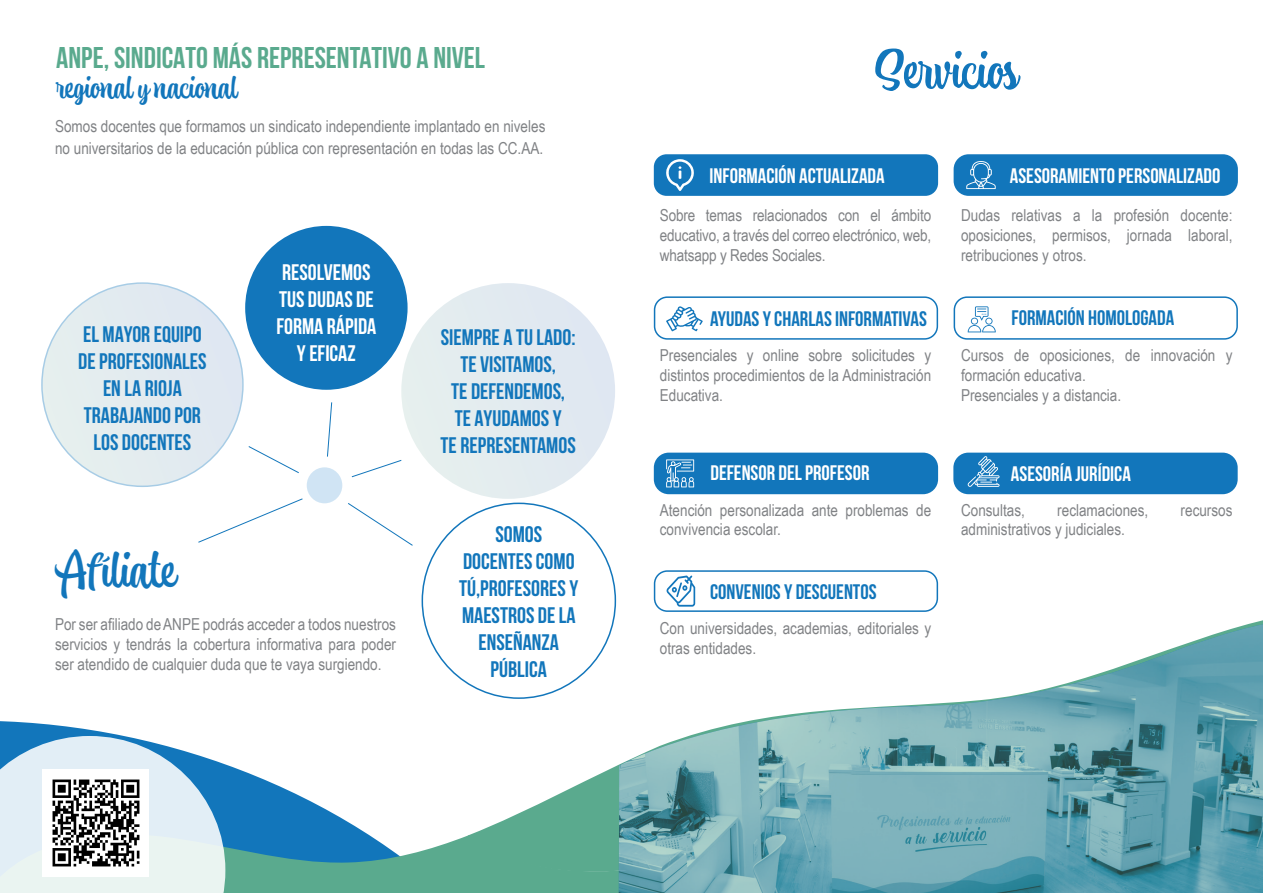
<style>
.page{position:relative;width:1263px;height:893px;background:#fff}
.page>*{position:absolute;margin:0;border:0;box-sizing:border-box;transform-origin:0 0}
.t1{font:51px "Atocha";color:#1276bb}
.t2{font:48px "Atocha";color:#1276bb}
.t3{font:700 30px "Bebas Neue";color:#5aaa8e}
.t4{font:30px "Atocha";letter-spacing:-.01em;color:#1276bb}
.t5{font:700 22.5px/27px "Bebas Neue";color:#1276bb;text-align:center}
.t6{font:700 22.5px/27px "Bebas Neue";color:#fff}
.t7{font:700 21px "Bebas Neue";color:#fff}
.t8{font:700 21px "Bebas Neue";color:#1276bb}
.t9{font:16.5px/19.8px "Arial Narrow";color:#808285;text-align:justify}
</style>
<div class="page">
<svg style="left:0;top:721px;width:124px;height:15px;fill:#1276bb"></svg>
<svg style="left:225px;top:764px;width:394px;height:129px"></svg>
<svg style="left:0;top:736px;width:225px;height:157px;background:#c7dfec"></svg>
<div style="left:654px;top:570px;width:284px;height:42px;border:2px solid #1276bb;border-radius:13px"></div>
<div style="left:654px;top:154px;width:284px;height:42px;background:#1276bb;border-radius:13px"></div>
<div style="left:956px;top:157px;width:279px;height:37px;background:#1276bb;border-radius:13px"></div>
<div style="left:954px;top:154px;width:284px;height:42px;border:4px solid #1276bb;border-radius:13px"></div>
<img style="left:43px;top:770px;width:106px;height:106px">
<div style="left:654px;top:296px;width:284px;height:44px;border:2px solid #1276bb;border-radius:13px"></div>
<div style="left:954px;top:296px;width:284px;height:44px;border:2px solid #1276bb;border-radius:13px"></div>
<div style="left:956px;top:455px;width:279px;height:37px;background:#1276bb;border-radius:13px"></div>
<div style="left:953px;top:453px;width:285px;height:41px;border:4px solid #1276bb;border-radius:13px"></div>
<div style="left:656px;top:455px;width:280px;height:37px;background:#1276bb;border-radius:13px"></div>
<div style="left:654px;top:453px;width:284px;height:41px;border:4px solid #1276bb;border-radius:13px"></div>
<svg style="left:666px;top:459px;width:28px;height:28px"></svg>
<svg style="left:666px;top:306px;width:37px;height:25px"></svg>
<svg style="left:666px;top:159px;width:28px;height:32px"></svg>
<svg style="left:966px;top:161px;width:30px;height:28px"></svg>
<div style="left:42px;top:283px;width:201px;height:203px;background:#e2ebf0;border-radius:50%"></div>
<div style="left:307px;top:467px;width:35px;height:36px;background:#d0e4f4;border-radius:50%"></div>
<div style="left:245px;top:226px;width:163px;height:164px;background:#1276bb;border-radius:50%"></div>
<div style="left:401px;top:283px;width:214px;height:216px;background:#e2ebf0;border-radius:50%"></div>
<svg style="left:198px;top:498px;width:105px;height:45px"></svg>
<svg style="left:327px;top:402px;width:5px;height:55px"></svg>
<svg style="left:351px;top:460px;width:51px;height:17px"></svg>
<svg style="left:348px;top:503px;width:65px;height:43px"></svg>
<svg style="left:248px;top:446px;width:51px;height:27px"></svg>
<svg style="left:968px;top:306px;width:28px;height:26px"></svg>
<svg style="left:666px;top:575px;width:29px;height:32px"></svg>
<svg style="left:968px;top:456px;width:32px;height:31px"></svg>
<img style="left:619px;top:624px;width:644px;height:269px">
<p class="t3" style="left:56px;top:41px;width:430px">ANPE, SINDICATO MÁS REPRESENTATIVO A NIVEL</p>
<p class="t4" style="left:56px;top:67px;width:182px">regional y nacional</p>
<p class="t9" style="left:55px;top:116px;width:492px">Somos docentes que formamos un sindicato independiente implantado en niveles</p>
<p class="t9" style="left:55px;top:137px;width:490px">no universitarios de la educación pública con representación en todas las CC.AA.</p>
<p class="t5" style="left:83px;top:321px;width:120px">EL MAYOR EQUIPO</p>
<p class="t5" style="left:78px;top:348px;width:130px">DE PROFESIONALES</p>
<p class="t5" style="left:84px;top:375px;width:119px">EN LA RIOJA<br>TRABAJANDO POR</p>
<p class="t5" style="left:94px;top:429px;width:99px">LOS DOCENTES</p>
<p class="t2" style="left:57px;top:536px;width:121px">Afíliate</p>
<p class="t6" style="left:282px;top:258px;width:90px">RESOLVEMOS</p>
<p class="t6" style="left:276px;top:285px;width:101px">TUS DUDAS DE<br>FORMA RÁPIDA</p>
<p class="t6" style="left:297px;top:339px;width:60px">Y EFICAZ</p>
<p class="t9" style="left:55px;top:614px;width:342px">Por ser afiliado de ANPE podrás acceder a todos nuestros servicios y tendrás la cobertura informativa para poder ser atendido de cualquier duda que te vaya surgiendo.</p>
<p class="t5" style="left:441px;top:324px;width:136px">SIEMPRE A TU LADO:</p>
<p class="t5" style="left:460px;top:351px;width:97px">TE VISITAMOS,</p>
<p class="t5" style="left:451px;top:378px;width:115px">TE DEFENDEMOS,</p>
<p class="t5" style="left:455px;top:405px;width:109px">TE AYUDAMOS Y</p>
<p class="t5" style="left:441px;top:432px;width:137px">TE REPRESENTAMOS</p>
<p class="t5" style="left:459px;top:520px;width:121px">SOMOS<br>DOCENTES COMO<br>TÚ,PROFESORES Y<br>MAESTROS DE LA<br>ENSEÑANZA</p>
<p class="t5" style="left:491px;top:655px;width:58px">PÚBLICA</p>
<p class="t1" style="left:874px;top:35px;width:148px">Servicios</p>
<p class="t7" style="left:710px;top:164px;width:177px">INFORMACIÓN ACTUALIZADA</p>
<p class="t9" style="left:660px;top:205px;width:273px">Sobre temas relacionados con el ámbito educativo, a través del correo electrónico, web, whatsapp y Redes Sociales.</p>
<p class="t8" style="left:710px;top:307px;width:218px">AYUDAS Y CHARLAS INFORMATIVAS</p>
<p class="t9" style="left:660px;top:345px;width:273px">Presenciales y online sobre solicitudes y distintos procedimientos de la Administración Educativa.</p>
<p class="t7" style="left:710px;top:462px;width:161px">DEFENSOR DEL PROFESOR</p>
<p class="t9" style="left:660px;top:499px;width:273px">Atención personalizada ante problemas de convivencia escolar.</p>
<p class="t8" style="left:710px;top:580px;width:168px">CONVENIOS Y DESCUENTOS</p>
<p class="t9" style="left:660px;top:617px;width:273px">Con universidades, academias, editoriales y otras entidades.</p>
<p class="t7" style="left:1010px;top:164px;width:212px">ASESORAMIENTO PERSONALIZADO</p>
<p class="t9" style="left:961px;top:205px;width:273px">Dudas relativas a la profesión docente: oposiciones, permisos, jornada laboral, retribuciones y otros.</p>
<p class="t8" style="left:1011px;top:306px;width:164px">FORMACIÓN HOMOLOGADA</p>
<p class="t9" style="left:961px;top:345px;width:273px">Cursos de oposiciones, de innovación y formación educativa.</p>
<p class="t9" style="left:961px;top:385px;width:162px">Presenciales y a distancia.</p>
<p class="t7" style="left:1011px;top:463px;width:121px">ASESORÍA JURÍDICA</p>
<p class="t9" style="left:961px;top:499px;width:65px">Consultas,</p>
<p class="t9" style="left:1057px;top:499px;width:92px">reclamaciones,</p>
<p class="t9" style="left:1180px;top:499px;width:53px">recursos</p>
<p class="t9" style="left:961px;top:519px;width:165px">administrativos y judiciales.</p>
</div>
